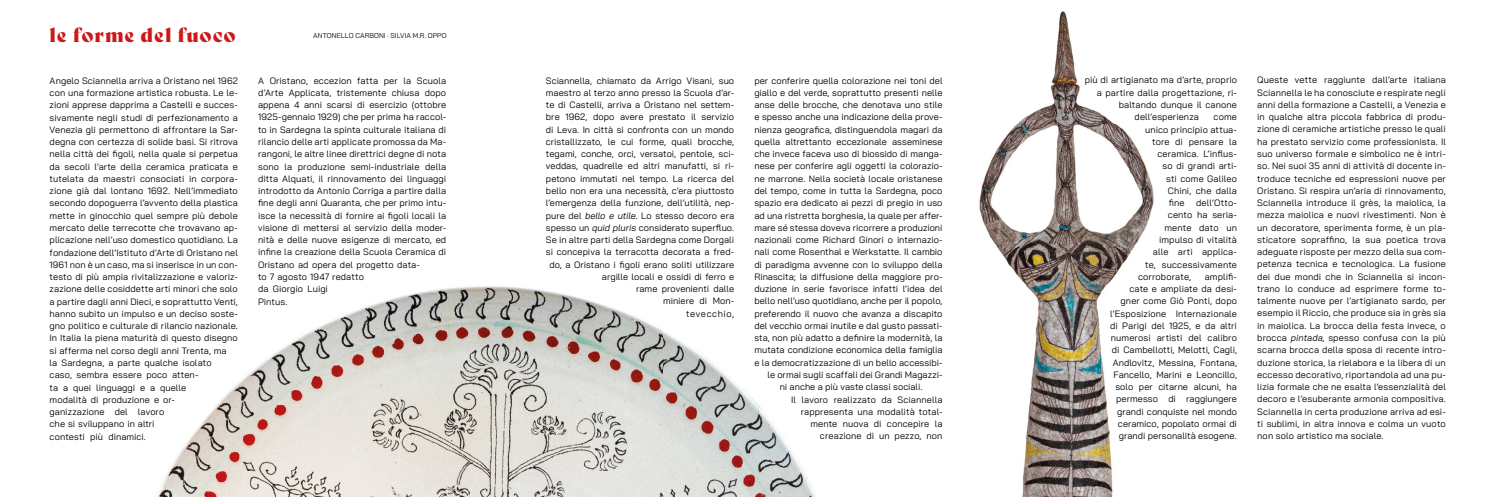
<style>
.page{position:relative;width:1489px;height:497px;background:#fff}
.page>*{position:absolute;margin:0;border:0;box-sizing:border-box;transform-origin:0 0}
.t1{font:19.51px "Bely Display";letter-spacing:.045em;color:#cd1719}
.t2{font:9.19px/12.2px "Bai Jamjuree";letter-spacing:.005em;color:#000}
.t3{font:7px "Bai Jamjuree";letter-spacing:.005em;color:#000}
.s1{font-style:italic}
</style>
<div class="page">
<img style="left:157px;top:286px;width:659px;height:210px">
<img style="left:979px;top:11px;width:175px;height:361px">
<img style="left:1022px;top:372px;width:91px;height:124px">
<h1 class="t1" style="left:50px;top:19px;width:188px">le forme del fuoco</h1>
<p class="t2" style="left:50px;top:74px;width:190px">Angelo Sciannella arriva a Oristano nel 1962 con una formazione artistica robusta. Le le&shy;zioni apprese dapprima a Castelli e succes&shy;sivamente negli studi di perfezionamento a Venezia gli permettono di affrontare la Sar&shy;degna con certezza di solide basi. Si ritrova nella città dei figoli, nella quale si perpetua da secoli l’arte della ceramica praticata e tutelata da maestri consociati in corpora&shy;zione già dal lontano 1692. Nell’immediato secondo dopoguerra l’avvento della plastica mette in ginocchio quel sempre più debole mercato delle terrecotte che trovavano ap&shy;plicazione nell’uso domestico quotidiano. La fondazione dell’Istituto d’Arte di Oristano nel 1961 non è un caso, ma si inserisce in un con&shy;testo di più ampia rivitalizzazione e valoriz&shy;zazione delle cosiddette arti minori che solo a partire dagli anni Dieci, e soprattutto Venti, hanno subito un impulso e un deciso soste&shy;gno politico e culturale di rilancio nazionale.<br>In Italia la piena maturità di questo disegno si afferma nel corso degli anni Trenta, ma<br>la Sardegna, a parte qualche isolato<br>caso, sembra essere poco atten-<br>ta a quei linguaggi e a quelle<br>modalità di produzione e or-<br>ganizzazione del lavoro<br>che si sviluppano in altri<br>contesti più dinamici.</p>
<p class="t2" style="left:258px;top:74px;width:190px">A Oristano, eccezion fatta per la Scuola d’Arte Applicata, tristemente chiusa dopo appena 4 anni scarsi di esercizio (ottobre 1925-gennaio 1929) che per prima ha raccol&shy;to in Sardegna la spinta culturale italiana di rilancio delle arti applicate promossa da Ma&shy;rangoni, le altre linee direttrici degne di nota sono la produzione semi-industriale della ditta Alquati, il rinnovamento dei linguaggi introdotto da Antonio Corriga a partire dalla fine degli anni Quaranta, che per primo intu&shy;isce la necessità di fornire ai figoli locali la visione di mettersi al servizio della moder&shy;nità e delle nuove esigenze di mercato, ed infine la creazione della Scuola Ceramica di Oristano ad opera del progetto data-<br>to 7 agosto 1947 redatto<br>da Giorgio Luigi<br>Pintus.</p>
<p class="t2" style="left:546px;top:74px;width:190px;text-align:right">Sciannella, chiamato da Arrigo Visani, suo maestro al terzo anno presso la Scuola d’ar&shy;te di Castelli, arriva a Oristano nel settem&shy;bre 1962, dopo avere prestato il servizio di Leva. In città si confronta con un mondo cristallizzato, le cui forme, quali brocche, tegami, conche, orci, versatoi, pentole, sci&shy;veddas, quadrelle ed altri manufatti, si ri&shy;petono immutati nel tempo. La ricerca del bello non era una necessità, c’era piuttosto l’emergenza della funzione, dell’utilità, nep&shy;pure del <span class="s1">bello e utile</span>. Lo stesso decoro era spesso un <span class="s1">quid pluris</span> considerato superfluo.<br>Se in altre parti della Sardegna come Dorgali si concepiva la terracotta decorata a fred&shy;do, a Oristano i figoli erano soliti utilizzare argille locali e ossidi di ferro e<br>rame provenienti dalle<br>miniere di Mon-<br>tevecchio,</p>
<p class="t2" style="left:754px;top:74px;width:190px">per conferire quella colorazione nei toni del</p>
<p class="t3" style="left:313px;top:30px;width:135px">ANTONELLO CARBONI · SILVIA M.R. OPPO</p>
<p class="t2" style="left:754px;top:86px;width:190px">giallo e del verde, soprattutto presenti nelle</p>
<p class="t2" style="left:754px;top:98px;width:190px">anse delle brocche, che denotava uno stile</p>
<p class="t2" style="left:754px;top:111px;width:190px">e spesso anche una indicazione della prove-</p>
<p class="t2" style="left:754px;top:123px;width:190px">nienza geografica, distinguendola magari da</p>
<p class="t2" style="left:754px;top:135px;width:190px">quella altrettanto eccezionale asseminese</p>
<p class="t2" style="left:754px;top:147px;width:190px">che invece faceva uso di biossido di manga-</p>
<p class="t2" style="left:754px;top:160px;width:190px">nese per conferire agli oggetti la colorazio-</p>
<p class="t2" style="left:754px;top:172px;width:190px">ne marrone. Nella società locale oristanese</p>
<p class="t2" style="left:754px;top:184px;width:190px">del tempo, come in tutta la Sardegna, poco</p>
<p class="t2" style="left:754px;top:196px;width:190px">spazio era dedicato ai pezzi di pregio in uso</p>
<p class="t2" style="left:754px;top:209px;width:190px">ad una ristretta borghesia, la quale per affer-</p>
<p class="t2" style="left:754px;top:221px;width:190px">mare sé stessa doveva ricorrere a produzioni</p>
<p class="t2" style="left:754px;top:233px;width:190px">nazionali come Richard Ginori o internazio-</p>
<p class="t2" style="left:754px;top:245px;width:190px">nali come Rosenthal e Werkstatte. Il cambio</p>
<p class="t2" style="left:754px;top:258px;width:190px">di paradigma avvenne con lo sviluppo della</p>
<p class="t2" style="left:754px;top:270px;width:190px">Rinascita; la diffusione della maggiore pro-</p>
<p class="t2" style="left:754px;top:282px;width:190px">duzione in serie favorisce infatti l’idea del</p>
<p class="t2" style="left:754px;top:294px;width:190px">bello nell’uso quotidiano, anche per il popolo,</p>
<p class="t2" style="left:754px;top:307px;width:190px">preferendo il nuovo che avanza a discapito</p>
<p class="t2" style="left:754px;top:319px;width:190px">del vecchio ormai inutile e dal gusto passati-</p>
<p class="t2" style="left:754px;top:331px;width:190px">sta, non più adatto a definire la modernità, la</p>
<p class="t2" style="left:754px;top:343px;width:190px">mutata condizione economica della famiglia</p>
<p class="t2" style="left:754px;top:356px;width:190px">e la democratizzazione di un bello accessibi-</p>
<p class="t2" style="left:767px;top:368px;width:176px">le ormai sugli scaffali dei Grandi Magazzi-</p>
<p class="t2" style="left:779px;top:380px;width:144px">ni anche a più vaste classi sociali.</p>
<p class="t2" style="left:791px;top:392px;width:153px">Il lavoro realizzato da Sciannella</p>
<p class="t2" style="left:800px;top:405px;width:143px">rappresenta una modalità total-</p>
<p class="t2" style="left:810px;top:417px;width:134px">mente nuova di concepire la</p>
<p class="t2" style="left:820px;top:429px;width:124px">creazione di un pezzo, non</p>
<p class="t2" style="left:1084px;top:74px;width:154px">più di artigianato ma d’arte, proprio</p>
<p class="t2" style="left:1096px;top:86px;width:142px">a partire dalla progettazione, ri-</p>
<p class="t2" style="left:1118px;top:98px;width:120px">baltando dunque il canone</p>
<p class="t2" style="left:1134px;top:111px;width:66px">dell’esperienza</p>
<p class="t2" style="left:1213px;top:111px;width:25px">come</p>
<p class="t2" style="left:1144px;top:123px;width:93px">unico principio attua-</p>
<p class="t2" style="left:1151px;top:135px;width:86px">tore di pensare la</p>
<p class="t2" style="left:1157px;top:147px;width:81px">ceramica. L’influs-</p>
<p class="t2" style="left:1162px;top:160px;width:76px">so di grandi arti-</p>
<p class="t2" style="left:1165px;top:172px;width:72px">sti come Galileo</p>
<p class="t2" style="left:1167px;top:184px;width:71px">Chini, che dalla</p>
<p class="t2" style="left:1168px;top:196px;width:17px">fine</p>
<p class="t2" style="left:1196px;top:196px;width:42px">dell’Otto-</p>
<p class="t2" style="left:1167px;top:209px;width:71px">cento ha seria-</p>
<p class="t2" style="left:1164px;top:221px;width:74px">mente dato un</p>
<p class="t2" style="left:1158px;top:233px;width:79px">impulso di vitalità</p>
<p class="t2" style="left:1152px;top:245px;width:86px">alle arti applica-</p>
<p class="t2" style="left:1144px;top:258px;width:93px">te, successivamente</p>
<p class="t2" style="left:1137px;top:270px;width:55px">corroborate,</p>
<p class="t2" style="left:1109px;top:270px;width:128px;text-align:right">amplifi-<br>cate e ampliate da desi&shy;gner come Giò Ponti, dopo l’Esposizione Internazionale di Parigi del 1925, e da altri numerosi artisti del calibro di Cambellotti, Melotti, Cagli,<br>Andlovitz, Messina, Fontana,<br>Fancello, Marini e Leoncillo, solo per citarne alcuni, ha permesso di raggiungere grandi conquiste nel mondo ceramico, popolato ormai di grandi personalità esogene.</p>
<p class="t2" style="left:1257px;top:74px;width:190px;text-align:justify">Queste vette raggiunte dall’arte italiana Sciannella le ha conosciute e respirate negli anni della formazione a Castelli, a Venezia e in qualche altra piccola fabbrica di produ&shy;zione di ceramiche artistiche presso le quali ha prestato servizio come professionista. Il suo universo formale e simbolico ne è intri&shy;so. Nei suoi 35 anni di attività di docente in&shy;troduce tecniche ed espressioni nuove per Oristano. Si respira un’aria di rinnovamento, Sciannella introduce il grès, la maiolica, la mezza maiolica e nuovi rivestimenti. Non è un decoratore, sperimenta forme, è un pla&shy;sticatore sopraffino, la sua poetica trova adeguate risposte per mezzo della sua com&shy;petenza tecnica e tecnologica. La fusione dei due mondi che in Sciannella si incon&shy;trano lo conduce ad esprimere forme to&shy;talmente nuove per l’artigianato sardo, per esempio il Riccio, che produce sia in grès sia in maiolica. La brocca della festa invece, o brocca <span class="s1">pintada</span>, spesso confusa con la più scarna brocca della sposa di recente intro&shy;duzione storica, la rielabora e la libera di un eccesso decorativo, riportandola ad una pu&shy;lizia formale che ne esalta l’essenzialità del decoro e l’esuberante armonia compositiva.<br>Sciannella in certa produzione arriva ad esi&shy;ti sublimi, in altra innova e colma un vuoto non solo artistico ma sociale.</p>
</div>
